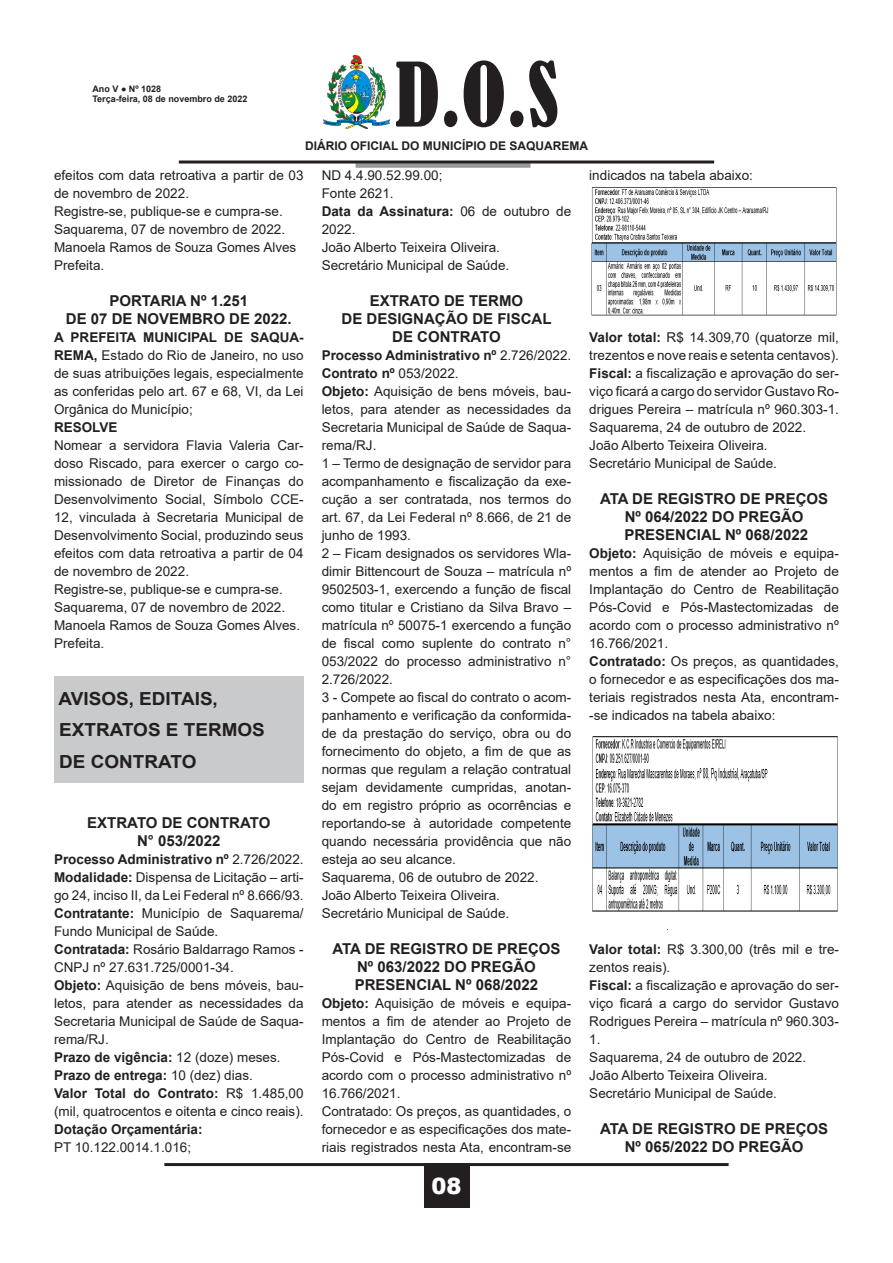
<style>
.page{position:relative;width:893px;height:1263px;background:#fff}
.page>*{position:absolute;margin:0;border:0;box-sizing:border-box;transform-origin:0 0}
.t1{font:condensed 82.5px "Bernard";color:#231f20}
.t2{font:900 22.5px "Arial";color:#fff}
.t3{font:700 18px "Arial";color:#231f20;scale:1.05 1}
.t4{font:700 15px "Arial";color:#231f20}
.t5{font:13.5px/18px "Arial";color:#231f20;text-align:justify}
.t6{font:700 13.5px "Arial";color:#231f20}
.t7{font:700 12px "Arial";color:#231f20}
.t8{font:700 9px/10.8px "Arial";color:#231f20}
.s1{font-weight:700}
.s2{font-weight:400}
</style>
<div class="page">
<hr style="left:164px;top:1163px;width:565px;height:3px;background:#231f20">
<div style="left:424px;top:1163px;width:45px;height:45px;background:#231f20"></div>
<img style="left:324px;top:55px;width:65px;height:73px">
<div style="left:356px;top:163px;width:174px;height:5px;background:#97999c"></div>
<hr style="left:179px;top:161px;width:535px;height:3px;background:#231f20">
<div style="left:54px;top:676px;width:250px;height:107px;background:#c9cacc"></div>
<img style="left:591px;top:187px;width:246px;height:129px">
<img style="left:592px;top:736px;width:246px;height:176px">
<p class="t8" style="left:92px;top:83px;width:156px">Ano V ● Nº 1028<br>Terça-feira, 08 de novembro de 2022</p>
<h1 class="t1" style="left:395px;top:47px;width:165px">D.O.S</h1>
<p class="t7" style="left:305px;top:137px;width:285px">DIÁRIO OFICIAL DO MUNICÍPIO DE SAQUAREMA</p>
<p class="t5" style="left:54px;top:166px;width:251px">efeitos com data retroativa a partir de 03 de novembro de 2022.</p>
<p class="t5" style="left:54px;top:202px;width:230px">Registre-se, publique-se e cumpra-se.</p>
<p class="t5" style="left:54px;top:220px;width:233px">Saquarema, 07 de novembro de 2022.</p>
<p class="t5" style="left:54px;top:238px;width:244px">Manoela Ramos de Souza Gomes Alves</p>
<p class="t5" style="left:54px;top:256px;width:52px">Prefeita.</p>
<p class="t4" style="left:109px;top:290px;width:140px">PORTARIA Nº 1.251</p>
<p class="t4" style="left:66px;top:308px;width:227px">DE 07 DE NOVEMBRO DE 2022.</p>
<p class="t5" style="left:54px;top:328px;width:251px"><span class="s1">A PREFEITA MUNICIPAL DE SAQUA-REMA,</span> Estado do Rio de Janeiro, no uso de suas atribuições legais, especialmente as conferidas pelo art. 67 e 68, VI, da Lei Orgânica do Município;</p>
<p class="t6" style="left:54px;top:418px;width:65px">RESOLVE</p>
<p class="t5" style="left:54px;top:436px;width:251px">Nomear a servidora Flavia Valeria Car&shy;doso Riscado, para exercer o cargo co&shy;missionado de Diretor de Finanças do Desenvolvimento Social, Símbolo CCE-12, vinculada à Secretaria Municipal de Desenvolvimento Social, produzindo seus efeitos com data retroativa a partir de 04 de novembro de 2022.</p>
<p class="t5" style="left:54px;top:580px;width:230px">Registre-se, publique-se e cumpra-se.</p>
<p class="t5" style="left:54px;top:598px;width:233px">Saquarema, 07 de novembro de 2022.</p>
<p class="t5" style="left:54px;top:616px;width:248px">Manoela Ramos de Souza Gomes Alves.</p>
<p class="t5" style="left:54px;top:634px;width:52px">Prefeita.</p>
<p class="t3" style="left:59px;top:686px;width:153px">AVISOS, EDITAIS,</p>
<p class="t3" style="left:59px;top:717px;width:197px">EXTRATOS E TERMOS</p>
<p class="t3" style="left:59px;top:749px;width:132px">DE CONTRATO</p>
<p class="t4" style="left:87px;top:812px;width:185px">EXTRATO DE CONTRATO</p>
<p class="t4" style="left:137px;top:830px;width:85px">N° 053/2022</p>
<p class="t6" style="left:54px;top:850px;width:251px">Processo Administrativo nº <span class="s2">2.726/2022.</span></p>
<p class="t5" style="left:54px;top:868px;width:251px"><span class="s1">Modalidade:</span> Dispensa de Licitação – arti&shy;go 24, inciso II, da Lei Federal nº 8.666/93.</p>
<p class="t5" style="left:54px;top:904px;width:251px"><span class="s1">Contratante:</span> Município de Saquarema/<br>Fundo Municipal de Saúde.</p>
<p class="t5" style="left:54px;top:940px;width:251px"><span class="s1">Contratada:</span> Rosário Baldarrago Ramos -<br>CNPJ nº 27.631.725/0001-34.</p>
<p class="t5" style="left:54px;top:976px;width:251px"><span class="s1">Objeto:</span> Aquisição de bens móveis, bau&shy;letos, para atender as necessidades da Secretaria Municipal de Saúde de Saqua&shy;rema/RJ.</p>
<p class="t6" style="left:54px;top:1048px;width:228px">Prazo de vigência: <span class="s2">12 (doze) meses.</span></p>
<p class="t6" style="left:54px;top:1066px;width:200px">Prazo de entrega: <span class="s2">10 (dez) dias.</span></p>
<p class="t5" style="left:54px;top:1084px;width:251px"><span class="s1">Valor Total do Contrato:</span> R$ 1.485,00 (mil, quatrocentos e oitenta e cinco reais).</p>
<p class="t6" style="left:54px;top:1120px;width:150px">Dotação Orçamentária:</p>
<p class="t5" style="left:54px;top:1138px;width:139px">PT 10.122.0014.1.016;</p>
<p class="t5" style="left:322px;top:166px;width:122px">ND 4.4.90.52.99.00;</p>
<p class="t5" style="left:322px;top:184px;width:74px">Fonte 2621.</p>
<p class="t5" style="left:322px;top:202px;width:251px"><span class="s1">Data da Assinatura:</span> 06 de outubro de<br>2022.</p>
<p class="t5" style="left:322px;top:238px;width:180px">João Alberto Teixeira Oliveira.</p>
<p class="t5" style="left:322px;top:256px;width:189px">Secretário Municipal de Saúde.</p>
<p class="t4" style="left:370px;top:290px;width:155px">EXTRATO DE TERMO</p>
<p class="t4" style="left:342px;top:308px;width:212px">DE DESIGNAÇÃO DE FISCAL</p>
<p class="t4" style="left:392px;top:326px;width:110px">DE CONTRATO</p>
<p class="t6" style="left:322px;top:346px;width:251px">Processo Administrativo nº <span class="s2">2.726/2022.</span></p>
<p class="t6" style="left:322px;top:364px;width:138px">Contrato nº <span class="s2">053/2022.</span></p>
<p class="t5" style="left:322px;top:382px;width:251px"><span class="s1">Objeto:</span> Aquisição de bens móveis, bau&shy;letos, para atender as necessidades da Secretaria Municipal de Saúde de Saqua&shy;rema/RJ.</p>
<p class="t5" style="left:322px;top:454px;width:251px">1 – Termo de designação de servidor para acompanhamento e fiscalização da exe&shy;cução a ser contratada, nos termos do art. 67, da Lei Federal nº 8.666, de 21 de junho de 1993.</p>
<p class="t5" style="left:322px;top:544px;width:251px">2 – Ficam designados os servidores Wla&shy;dimir Bittencourt de Souza – matrícula nº 9502503-1, exercendo a função de fiscal como titular e Cristiano da Silva Bravo – matrícula nº 50075-1 exercendo a função de fiscal como suplente do contrato n° 053/2022 do processo administrativo n° 2.726/2022.</p>
<p class="t5" style="left:322px;top:688px;width:251px">3 - Compete ao fiscal do contrato o acom&shy;panhamento e verificação da conformida&shy;de da prestação do serviço, obra ou do fornecimento do objeto, a fim de que as normas que regulam a relação contratual sejam devidamente cumpridas, anotan&shy;do em registro próprio as ocorrências e reportando-se à autoridade competente quando necessária providência que não esteja ao seu alcance.</p>
<p class="t5" style="left:322px;top:868px;width:218px">Saquarema, 06 de outubro de 2022.</p>
<p class="t5" style="left:322px;top:886px;width:180px">João Alberto Teixeira Oliveira.</p>
<p class="t5" style="left:322px;top:904px;width:189px">Secretário Municipal de Saúde.</p>
<p class="t4" style="left:332px;top:938px;width:230px">ATA DE REGISTRO DE PREÇOS</p>
<p class="t4" style="left:357px;top:956px;width:180px">Nº 063/2022 DO PREGÃO</p>
<p class="t4" style="left:355px;top:974px;width:185px">PRESENCIAL Nº 068/2022</p>
<p class="t5" style="left:322px;top:994px;width:251px"><span class="s1">Objeto:</span> Aquisição de móveis e equipa&shy;mentos a fim de atender ao Projeto de Implantação do Centro de Reabilitação Pós-Covid e Pós-Mastectomizadas de acordo com o processo administrativo nº 16.766/2021.</p>
<p class="t5" style="left:322px;top:1102px;width:251px">Contratado: Os preços, as quantidades, o fornecedor e as especificações dos mate&shy;riais registrados nesta Ata, encontram-se</p>
<h2 class="t2" style="left:431px;top:1170px;width:32px">08</h2>
<p class="t5" style="left:589px;top:166px;width:165px">indicados na tabela abaixo:</p>
<p class="t5" style="left:589px;top:328px;width:251px"><span class="s1">Valor total:</span> R$ 14.309,70 (quatorze mil, trezentos e nove reais e setenta centavos).</p>
<p class="t5" style="left:589px;top:364px;width:251px"><span class="s1">Fiscal:</span> a fiscalização e aprovação do ser&shy;viço ficará a cargo do servidor Gustavo Ro&shy;drigues Pereira – matrícula nº 960.303-1.</p>
<p class="t5" style="left:589px;top:418px;width:218px">Saquarema, 24 de outubro de 2022.</p>
<p class="t5" style="left:589px;top:436px;width:180px">João Alberto Teixeira Oliveira.</p>
<p class="t5" style="left:589px;top:454px;width:189px">Secretário Municipal de Saúde.</p>
<p class="t4" style="left:600px;top:488px;width:230px">ATA DE REGISTRO DE PREÇOS</p>
<p class="t4" style="left:625px;top:506px;width:180px">Nº 064/2022 DO PREGÃO</p>
<p class="t4" style="left:624px;top:524px;width:185px">PRESENCIAL Nº 068/2022</p>
<p class="t5" style="left:589px;top:544px;width:251px"><span class="s1">Objeto:</span> Aquisição de móveis e equipa&shy;mentos a fim de atender ao Projeto de Implantação do Centro de Reabilitação Pós-Covid e Pós-Mastectomizadas de acordo com o processo administrativo nº 16.766/2021.</p>
<p class="t5" style="left:589px;top:652px;width:251px"><span class="s1">Contratado:</span> Os preços, as quantidades, o fornecedor e as especificações dos ma&shy;teriais registrados nesta Ata, encontram--se indicados na tabela abaixo:</p>
<p class="t5" style="left:589px;top:940px;width:251px"><span class="s1">Valor total:</span> R$ 3.300,00 (três mil e tre&shy;zentos reais).</p>
<p class="t5" style="left:589px;top:976px;width:251px"><span class="s1">Fiscal:</span> a fiscalização e aprovação do ser&shy;viço ficará a cargo do servidor Gustavo Rodrigues Pereira – matrícula nº 960.303- 1.</p>
<p class="t5" style="left:589px;top:1048px;width:218px">Saquarema, 24 de outubro de 2022.</p>
<p class="t5" style="left:589px;top:1066px;width:180px">João Alberto Teixeira Oliveira.</p>
<p class="t5" style="left:589px;top:1084px;width:189px">Secretário Municipal de Saúde.</p>
<p class="t4" style="left:600px;top:1118px;width:230px">ATA DE REGISTRO DE PREÇOS</p>
<p class="t4" style="left:625px;top:1136px;width:180px">Nº 065/2022 DO PREGÃO</p>
</div>
